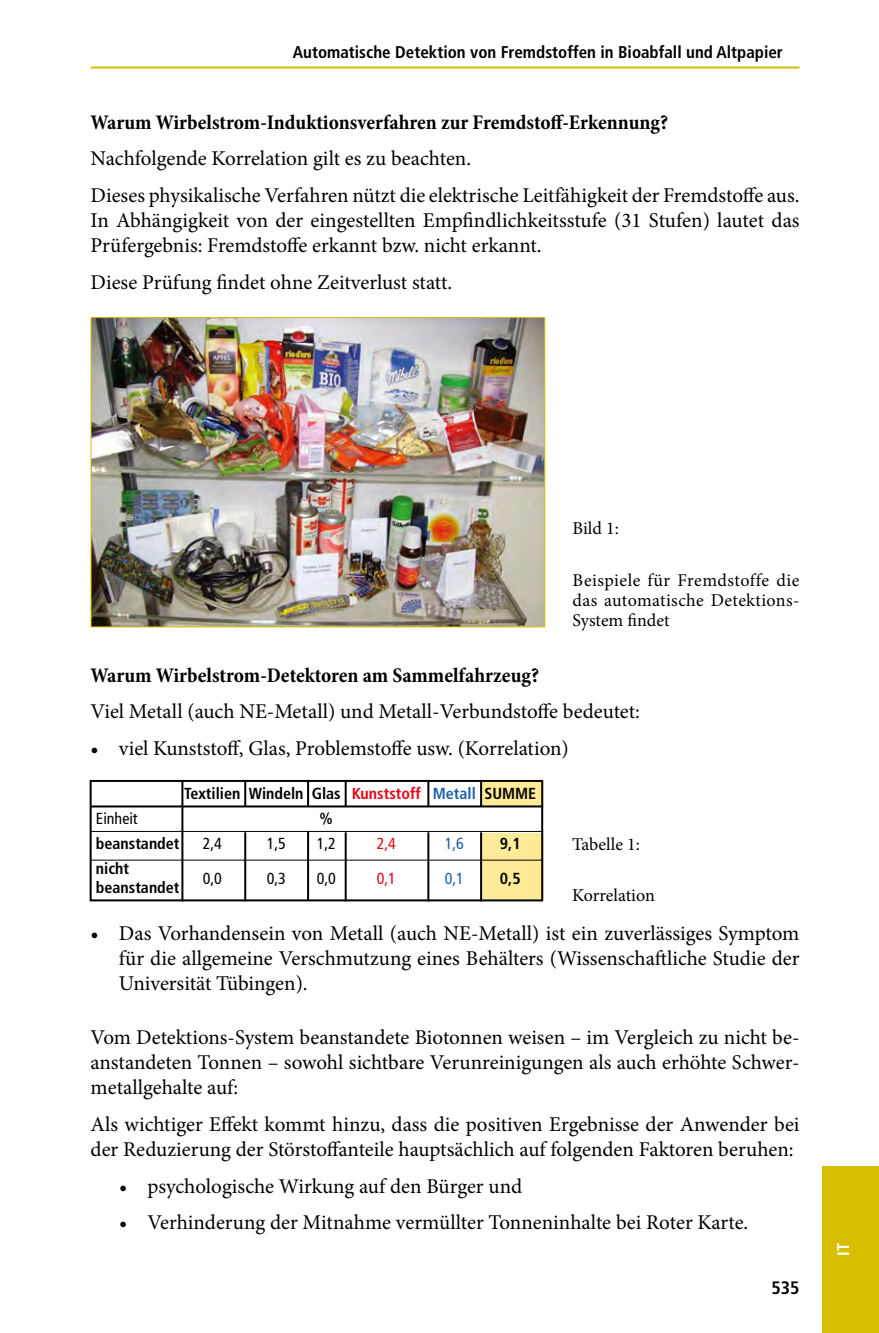
<style>
.page{position:relative;width:879px;height:1333px;background:#fff}
.page>*{position:absolute;margin:0;border:0;box-sizing:border-box;transform-origin:0 0}
.t1{font:21px/25.2px "Minion Pro";color:#000}
.t2{font:700 condensed 21px "Minion Pro";color:#000}
.t3{font:18px/20px "Minion Pro";letter-spacing:.01em;color:#000;text-align:justify}
.t4{font:18px "Minion Pro";letter-spacing:-.01em;color:#000}
.t5{font:700 condensed 18px "Frutiger";color:#000}
.t6{font:700 condensed 17px "Frutiger";color:#000}
.t7{font:700 condensed 17px "Frutiger";color:#fff}
.t8{font:700 condensed 16px "Frutiger";color:#000}
.t9{font:condensed 16px "Frutiger";color:#000}
.t10{font:condensed 16px "Frutiger";color:#e30613}
.t11{font:condensed 16px "Frutiger";color:#1961ac}
.s1{color:#e30613}
.s2{color:#1961ac}
</style>
<div class="page">
<hr style="left:91px;top:66px;width:708px;height:2px;background:#d8be00">
<div style="left:822px;top:1166px;width:57px;height:166px;background:#d8be00"></div>
<div style="left:482px;top:781px;width:61px;height:25px;background:#ffea98"></div>
<div style="left:482px;top:832px;width:61px;height:66px;background:#ffea98"></div>
<img style="left:92px;top:319px;width:451px;height:306px">
<div style="left:90px;top:317px;width:455px;height:310px;border:1px solid #d8be00"></div>
<div style="left:90px;top:780px;width:453px;height:121px;border:2px solid #000"></div>
<hr style="left:244px;top:832px;width:2px;height:69px;background:#000">
<hr style="left:181px;top:781px;width:2px;height:120px;background:#000">
<hr style="left:345px;top:832px;width:2px;height:69px;background:#000">
<hr style="left:307px;top:831px;width:2px;height:70px;background:#000">
<hr style="left:480px;top:832px;width:2px;height:69px;background:#000">
<hr style="left:427px;top:832px;width:2px;height:69px;background:#000">
<hr style="left:90px;top:805px;width:453px;height:2px;background:#000">
<hr style="left:90px;top:830px;width:453px;height:1px;background:#000">
<hr style="left:244px;top:780px;width:2px;height:26px;background:#000">
<hr style="left:345px;top:780px;width:2px;height:26px;background:#000">
<hr style="left:307px;top:780px;width:2px;height:26px;background:#000">
<hr style="left:480px;top:780px;width:2px;height:26px;background:#000">
<hr style="left:427px;top:780px;width:2px;height:26px;background:#000">
<hr style="left:90px;top:859px;width:453px;height:1px;background:#000">
<p class="t6" style="left:293px;top:42px;width:491px">Automatische Detektion von Fremdstoffen in Bioabfall und Altpapier</p>
<p class="t2" style="left:91px;top:107px;width:579px">Warum Wirbelstrom-Induktionsverfahren zur Fremdstoff-Erkennung?</p>
<p class="t1" style="left:91px;top:140px;width:710px;line-height:36.4px">Nachfolgende Korrelation gilt es zu beachten.<br>Dieses physikalische Verfahren nützt die elektrische Leitfähigkeit der Fremdstoffe aus.</p>
<p class="t1" style="left:91px;top:208px;width:710px">In Abhängigkeit von der eingestellten Empfindlichkeitsstufe (31 Stufen) lautet das<br>Prüfergebnis: Fremdstoffe erkannt bzw. nicht erkannt.</p>
<p class="t1" style="left:91px;top:269px;width:363px">Diese Prüfung findet ohne Zeitverlust statt.</p>
<p class="t3" style="left:572px;top:519px;width:48px">Bild 1:</p>
<p class="t3" style="left:572px;top:570px;width:228px">Beispiele für Fremdstoffe die das automatische Detektions-System findet</p>
<p class="t2" style="left:91px;top:660px;width:450px">Warum Wirbelstrom-Detektoren am Sammelfahrzeug?</p>
<p class="t1" style="left:91px;top:699px;width:551px">Viel Metall (auch NE-Metall) und Metall-Verbundstoffe bedeutet:</p>
<p class="t1" style="left:91px;top:735px;width:480px">• viel Kunststoff, Glas, Problemstoffe usw. (Korrelation)</p>
<p class="t8" style="left:184px;top:784px;width:354px">Textilien Windeln Glas <span class="s1">Kunststoff</span> <span class="s2">Metall</span> SUMME</p>
<p class="t9" style="left:96px;top:809px;width:43px">Einheit</p>
<p class="t8" style="left:320px;top:808px;width:15px">%</p>
<p class="t8" style="left:96px;top:833px;width:85px">beanstandet</p>
<p class="t9" style="left:203px;top:834px;width:21px">2,4</p>
<p class="t9" style="left:267px;top:834px;width:21px">1,5</p>
<p class="t9" style="left:317px;top:834px;width:21px">1,2</p>
<p class="t10" style="left:377px;top:834px;width:21px">2,4</p>
<p class="t11" style="left:445px;top:834px;width:21px">1,6</p>
<p class="t8" style="left:500px;top:833px;width:22px">9,1</p>
<p class="t8" style="left:96px;top:858px;width:35px">nicht</p>
<p class="t9" style="left:203px;top:868px;width:21px">0,0</p>
<p class="t9" style="left:267px;top:868px;width:21px">0,3</p>
<p class="t9" style="left:317px;top:868px;width:21px">0,0</p>
<p class="t10" style="left:377px;top:868px;width:21px">0,1</p>
<p class="t11" style="left:445px;top:868px;width:21px">0,1</p>
<p class="t8" style="left:500px;top:868px;width:22px">0,5</p>
<p class="t3" style="left:572px;top:834px;width:69px">Tabelle 1:</p>
<p class="t4" style="left:572px;top:883px;width:84px">Korrelation</p>
<p class="t1" style="left:119px;top:920px;width:682px;text-align:justify;text-indent:-28px">• Das Vorhandensein von Metall (auch NE-Metall) ist ein zuverlässiges Symptom für die allgemeine Verschmutzung eines Behälters (Wissenschaftliche Studie der Universität Tübingen).</p>
<p class="t1" style="left:91px;top:1024px;width:710px;text-align:justify">Vom Detektions-System beanstandete Biotonnen weisen – im Vergleich zu nicht be&shy;anstandeten Tonnen – sowohl sichtbare Verunreinigungen als auch erhöhte Schwer&shy;metallgehalte auf:</p>
<p class="t1" style="left:91px;top:1111px;width:710px">Als wichtiger Effekt kommt hinzu, dass die positiven Ergebnisse der Anwender bei der Reduzierung der Störstoffanteile hauptsächlich auf folgenden Faktoren beruhen:</p>
<p class="t1" style="left:119px;top:1173px;width:405px">• psychologische Wirkung auf den Bürger und</p>
<p class="t1" style="left:119px;top:1209px;width:631px">• Verhinderung der Mitnahme vermüllter Tonneninhalte bei Roter Karte.</p>
<p class="t8" style="left:96px;top:877px;width:85px">beanstandet</p>
<p class="t5" style="left:771px;top:1276px;width:30px">535</p>
<p class="t7" style="left:833px;top:1255px;width:14px;rotate:-90deg">IT</p>
</div>
